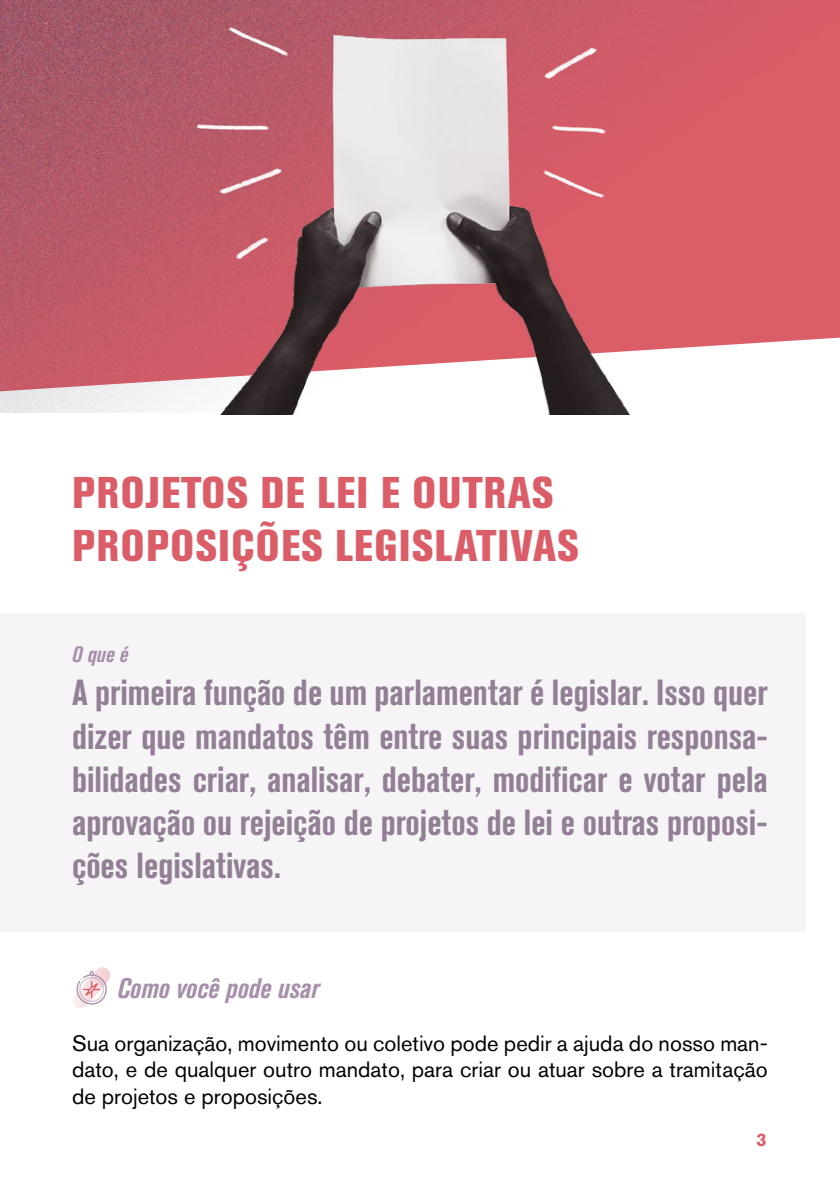
<style>
.page{position:relative;width:840px;height:1191px;background:#fff}
.page>*{position:absolute;margin:0;border:0;box-sizing:border-box;transform-origin:0 0}
.t1{font:800 condensed 44px/52.8px "Akzidenz Grotesk Pro";letter-spacing:.03em;color:#da5d68}
.t2{font:700 condensed 36px/43.2px "Akzidenz Grotesk Pro";color:#927f95;text-align:justify}
.t3{font:italic 700 condensed 28px "Akzidenz Grotesk Pro";color:#a790aa}
.t4{font:22px/26.4px "Akzidenz Grotesk Pro";color:#000;text-align:justify}
.t5{font:italic 700 condensed 22px "Akzidenz Grotesk Pro";color:#a790aa}
.t6{font:700 18px "Akzidenz Grotesk Pro";color:#da5d68}
</style>
<div class="page">
<div style="left:0;top:613px;width:804px;height:319px;background:#f6f4f6"></div>
<img style="left:0;top:0;width:839px;height:414px">
<svg style="left:73px;top:967px;width:38px;height:41px"></svg>
<p class="t1" style="left:72px;top:466px;width:507px">PROJETOS DE LEI E OUTRAS<br>PROPOSIÇÕES LEGISLATIVAS</p>
<p class="t5" style="left:72px;top:640px;width:58px">O que é</p>
<p class="t2" style="left:72px;top:670px;width:697px">A primeira função de um parlamentar é legislar. Isso quer dizer que mandatos têm entre suas principais responsa&shy;bilidades criar, analisar, debater, modificar e votar pela aprovação ou rejeição de projetos de lei e outras proposi&shy;ções legislativas.</p>
<p class="t3" style="left:117px;top:970px;width:203px">Como você pode usar</p>
<p class="t4" style="left:72px;top:1030px;width:697px">Sua organização, movimento ou coletivo pode pedir a ajuda do nosso man&shy;dato, e de qualquer outro mandato, para criar ou atuar sobre a tramitação de projetos e proposições.</p>
<p class="t6" style="left:756px;top:1127px;width:12px">3</p>
</div>
